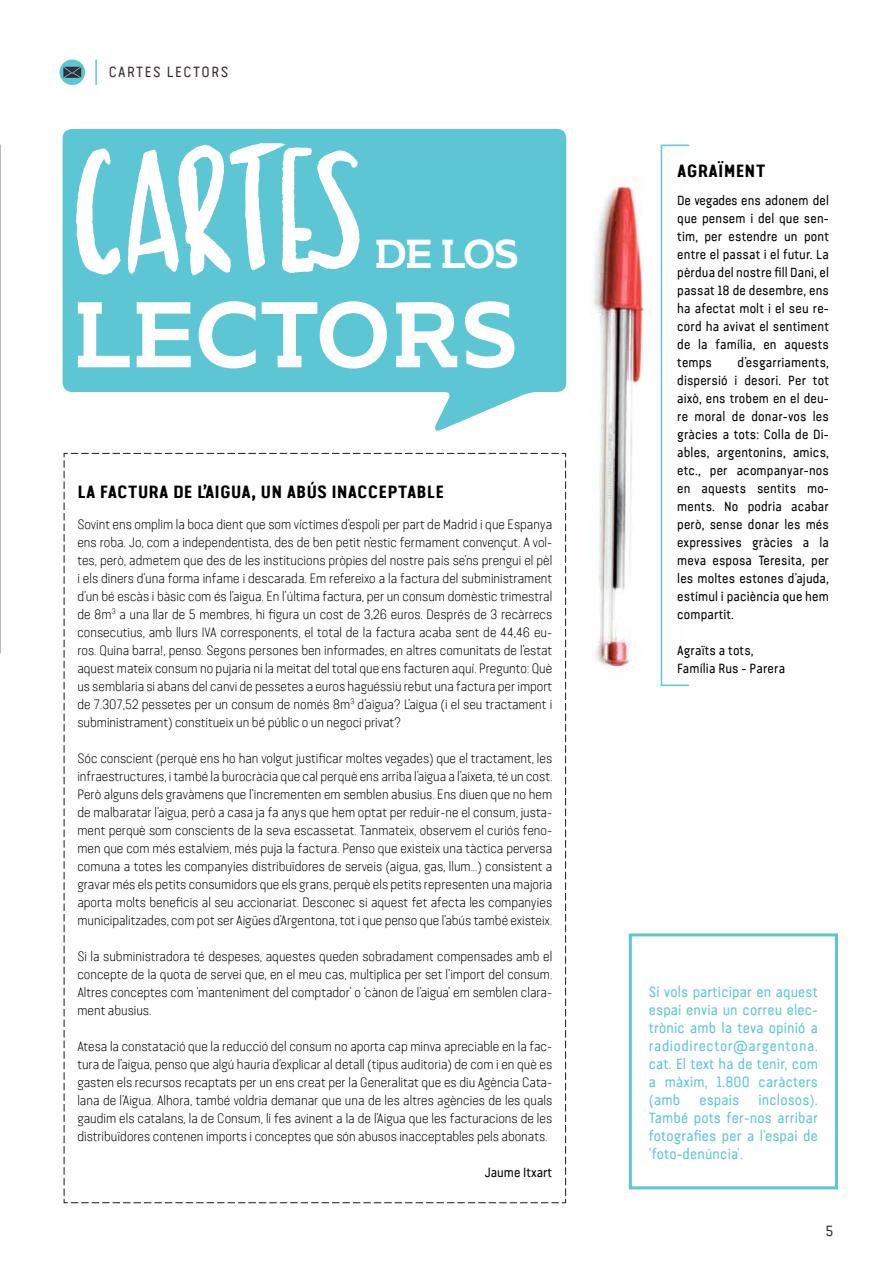
<style>
.page{position:relative;width:893px;height:1263px;background:#fff}
.page>*{position:absolute;margin:0;border:0;box-sizing:border-box;transform-origin:0 0}
.t1{font:168px "Okace";color:#fff}
.t2{font:700 93px "Kontrapunkt Bob";color:#fff}
.t3{font:700 40.5px "Kontrapunkt Bob";color:#fff}
.t4{font:700 18px "Van Condensed Pro";color:#000}
.t5{font:15px/18px "Van Pro Regular 3";letter-spacing:.01em;color:#5dc6d4;text-align:justify}
.t6{font:15px "Van Pro Regular 3";letter-spacing:.1em;color:#362e34}
.t7{font:300 13.5px/18px "Van Condensed Light Pro";color:#000;text-align:justify}
.t8{font:13.5px/18px "Van Pro Regular 3";letter-spacing:.01em;color:#000;text-align:justify}
</style>
<div class="page">
<svg style="left:0;top:145px;width:1px;height:508px"></svg>
<div style="left:60px;top:60px;width:25px;height:25px;background:#5dc6d4;border-radius:50%"></div>
<hr style="left:95px;top:60px;width:2px;height:25px;background:#5dc6d4">
<svg style="left:63px;top:452px;width:504px;height:752px"></svg>
<div style="left:629px;top:933px;width:209px;height:256px;border:3px solid #5dc6d4"></div>
<svg style="left:63px;top:67px;width:18px;height:11px"></svg>
<svg style="left:62px;top:129px;width:505px;height:302px;background:#70ccd9"></svg>
<img style="left:592px;top:144px;width:93px;height:535px">
<div style="left:661px;top:145px;width:29px;height:541px;border:2px solid #5dc6d4"></div>
<p class="t6" style="left:109px;top:61px;width:121px">CARTES LECTORS</p>
<h1 class="t1" style="left:72px;top:91px;width:296px">CARTES</h1>
<h2 class="t2" style="left:72px;top:282px;width:447px">LECTORS</h2>
<h3 class="t3" style="left:374px;top:230px;width:146px">DE LOS</h3>
<h3 class="t4" style="left:77px;top:478px;width:368px">LA FACTURA DE L’AIGUA, UN ABÚS INACCEPTABLE</h3>
<p class="t7" style="left:77px;top:514px;width:476px">Sovint ens omplim la boca dient que som víctimes d’espoli per part de Madrid i que Espanya ens roba. Jo, com a independentista, des de ben petit n’estic fermament convençut. A vol&shy;tes, però, admetem que des de les institucions pròpies del nostre país se’ns prengui el pèl i els diners d’una forma infame i descarada. Em refereixo a la factura del subministrament d’un bé escàs i bàsic com és l’aigua. En l’última factura, per un consum domèstic trimestral de 8m<sup>3</sup> a una llar de 5 membres, hi figura un cost de 3,26 euros. Després de 3 recàrrecs consecutius, amb llurs IVA corresponents, el total de la factura acaba sent de 44,46 eu&shy;ros. Quina barra!, penso. Segons persones ben informades, en altres comunitats de l’estat aquest mateix consum no pujaria ni la meitat del total que ens facturen aquí. Pregunto: Què us semblaria si abans del canvi de pessetes a euros haguéssiu rebut una factura per import de 7.307,52 pessetes per un consum de només 8m<sup>3</sup> d’aigua? L’aigua (i el seu tractament i subministrament) constitueix un bé públic o un negoci privat?</p>
<p class="t7" style="left:77px;top:748px;width:476px">Sóc conscient (perquè ens ho han volgut justificar moltes vegades) que el tractament, les infraestructures, i també la burocràcia que cal perquè ens arriba l’aigua a l’aixeta, té un cost.<br>Però alguns dels gravàmens que l’incrementen em semblen abusius. Ens diuen que no hem de malbaratar l’aigua, però a casa ja fa anys que hem optat per reduir-ne el consum, justa&shy;ment perquè som conscients de la seva escassetat. Tanmateix, observem el curiós feno&shy;men que com més estalviem, més puja la factura. Penso que existeix una tàctica perversa comuna a totes les companyies distribuïdores de serveis (aigua, gas, llum...) consistent a gravar més els petits consumidors que els grans, perquè els petits representen una majoria aporta molts beneficis al seu accionariat. Desconec si aquest fet afecta les companyies municipalitzades, com pot ser Aigües d’Argentona, tot i que penso que l’abús també existeix.</p>
<p class="t7" style="left:77px;top:946px;width:476px">Si la subministradora té despeses, aquestes queden sobradament compensades amb el concepte de la quota de servei que, en el meu cas, multiplica per set l’import del consum.<br>Altres conceptes com ‘manteniment del comptador’ o ‘cànon de l’aigua’ em semblen clara&shy;ment abusius.</p>
<p class="t7" style="left:77px;top:1036px;width:476px">Atesa la constatació que la reducció del consum no aporta cap minva apreciable en la fac&shy;tura de l’aigua, penso que algú hauria d’explicar al detall (tipus auditoria) de com i en què es gasten els recursos recaptats per un ens creat per la Generalitat que es diu Agència Cata&shy;lana de l’Aigua. Alhora, també voldria demanar que una de les altres agències de les quals gaudim els catalans, la de Consum, li fes avinent a la de l’Aigua que les facturacions de les distribuïdores contenen imports i conceptes que són abusos inacceptables pels abonats.</p>
<p class="t8" style="left:484px;top:1162px;width:69px">Jaume Itxart</p>
<h3 class="t4" style="left:677px;top:156px;width:90px">AGRAÏMENT</h3>
<p class="t8" style="left:677px;top:190px;width:153px">De vegades ens adonem del que pensem i del que sen&shy;tim, per estendre un pont entre el passat i el futur. La pèrdua del nostre fill Dani, el passat 18 de desembre, ens ha afectat molt i el seu re&shy;cord ha avivat el sentiment de la família, en aquests temps</p>
<p class="t8" style="left:677px;top:352px;width:153px;text-indent:60px">d’esgarriaments, dispersió i desori. Per tot això, ens trobem en el deu&shy;re moral de donar-vos les gràcies a tots: Colla de Di&shy;ables, argentonins, amics, etc., per acompanyar-nos en aquests sentits mo&shy;ments. No podria acabar però, sense donar les més expressives gràcies a la meva esposa Teresita, per les moltes estones d’ajuda, estímul i paciència que hem compartit.</p>
<p class="t8" style="left:677px;top:640px;width:109px">Agraïts a tots,<br>Família Rus - Parera</p>
<p class="t5" style="left:649px;top:981px;width:171px">Si vols participar en aquest espai envia un correu elec&shy;trònic amb la teva opinió a radiodirector@argentona. cat. El text ha de tenir, com a màxim, 1.800 caràcters (amb</p>
<p class="t5" style="left:649px;top:1089px;width:171px;text-indent:110px">inclosos).<br>També pots fer-nos arribar fotografies per a l’espai de ‘foto-denúncia’.</p>
<p class="t5" style="left:699px;top:1089px;width:41px">espais</p>
<p class="t6" style="left:825px;top:1220px;width:9px">5</p>
</div>
